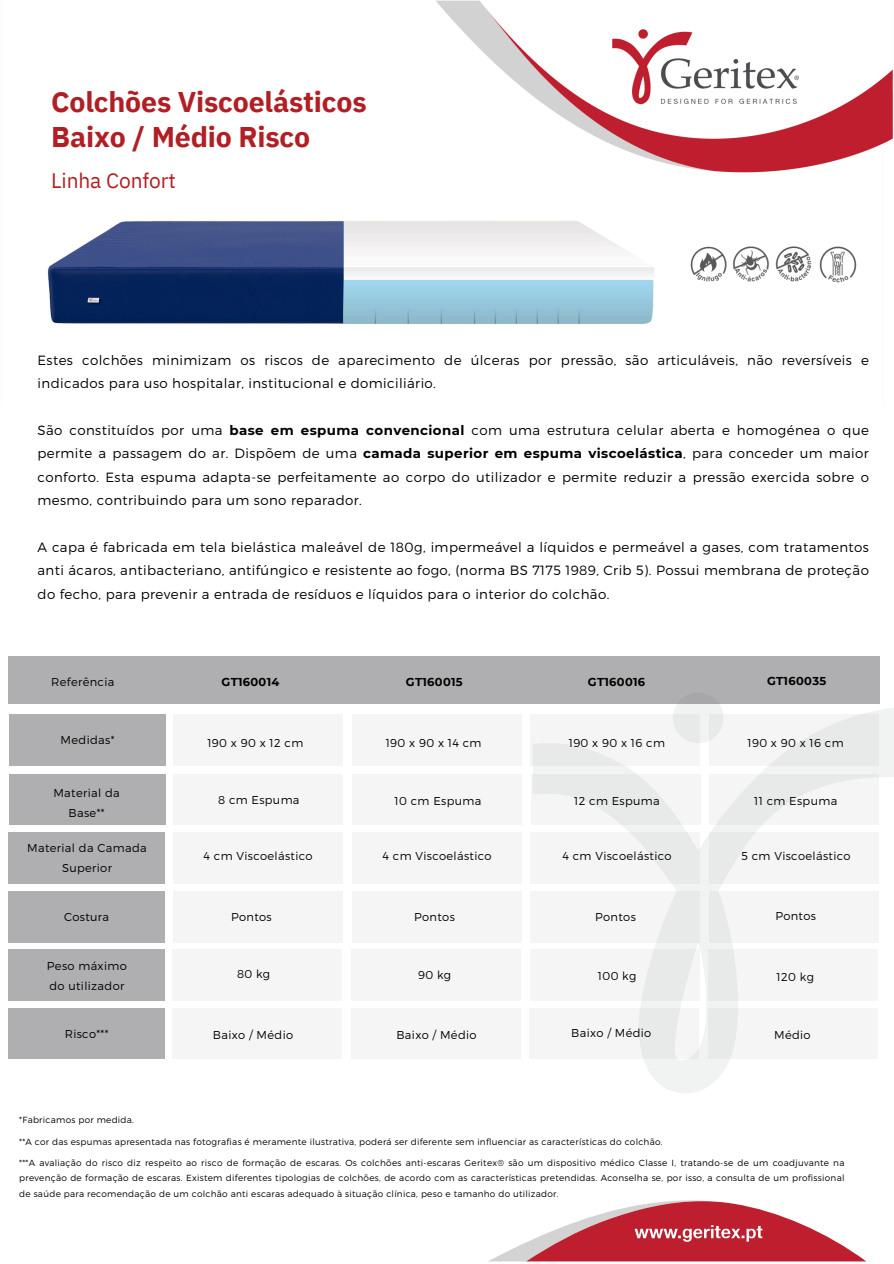
<style>
.page{position:relative;width:894px;height:1264px;background:#fff}
.page>*{position:absolute;margin:0;border:0;box-sizing:border-box;transform-origin:0 0}
.t1{font:700 28.5px/34.8px "IBM Plex Sans";letter-spacing:-.005em;color:#b11f24}
.t2{font:21px "IBM Plex Sans";letter-spacing:-.005em;color:#b11f24}
.t3{font:300 13.35px/23.4px "Montserrat";letter-spacing:.03em;color:#000;text-align:justify}
.t4{font:300 11.4px/20px "Montserrat";letter-spacing:.03em;color:#000;text-align:center}
.t5{font:700 11.4px "Montserrat";letter-spacing:.03em;color:#000}
.t6{font:300 8.85px/15.5px "Montserrat";letter-spacing:.03em;color:#000;text-align:justify}
.s1{font-weight:700}
</style>
<div class="page">
<svg style="left:489px;top:1200px;width:377px;height:61px"></svg>
<img style="left:436px;top:0;width:457px;height:173px">
<img style="left:690px;top:246px;width:122px;height:36px">
<img style="left:819px;top:246px;width:38px;height:37px">
<img style="left:627px;top:1217px;width:142px;height:32px">
<svg style="left:532px;top:708px;width:361px;height:385px"></svg>
<div style="left:672px;top:692px;width:51px;height:51px;background:#f1f2f2;border-radius:50%"></div>
<div style="left:8px;top:656px;width:871px;height:48px;background:#afaeb0"></div>
<div style="left:9px;top:714px;width:156px;height:51px;background:#afaeb0"></div>
<div style="left:352px;top:714px;width:169px;height:51px;background:#f5f5f5"></div>
<div style="left:9px;top:774px;width:156px;height:50px;background:#afaeb0"></div>
<div style="left:352px;top:774px;width:169px;height:50px;background:#f5f5f5"></div>
<div style="left:9px;top:832px;width:156px;height:51px;background:#afaeb0"></div>
<div style="left:352px;top:832px;width:169px;height:51px;background:#f5f5f5"></div>
<div style="left:9px;top:891px;width:156px;height:51px;background:#afaeb0"></div>
<div style="left:352px;top:891px;width:169px;height:51px;background:#f5f5f5"></div>
<div style="left:9px;top:949px;width:156px;height:51px;background:#afaeb0"></div>
<div style="left:351px;top:950px;width:170px;height:50px;background:#f5f5f5"></div>
<div style="left:530px;top:714px;width:170px;height:51px;background:linear-gradient(to right,#f1f1f1,#f3f3f3)"></div>
<div style="left:530px;top:774px;width:170px;height:50px;background:linear-gradient(to right,#edeeee,#efefef)"></div>
<div style="left:530px;top:832px;width:169px;height:51px;background:linear-gradient(to right,#f9f9f9,#eaebeb)"></div>
<div style="left:530px;top:891px;width:169px;height:51px;background:linear-gradient(to right,#f9f8f8,#eceded)"></div>
<div style="left:529px;top:949px;width:170px;height:51px;background:linear-gradient(to right,#f8f8f8,#ececec)"></div>
<div style="left:173px;top:714px;width:169px;height:51px;background:#f5f5f5"></div>
<div style="left:173px;top:774px;width:170px;height:50px;background:#f5f5f5"></div>
<div style="left:173px;top:832px;width:169px;height:51px;background:#f5f5f5"></div>
<div style="left:173px;top:891px;width:169px;height:51px;background:#f5f5f5"></div>
<div style="left:172px;top:950px;width:170px;height:50px;background:#f5f5f5"></div>
<div style="left:8px;top:1008px;width:156px;height:50px;background:#afaeb0"></div>
<div style="left:351px;top:1008px;width:169px;height:50px;background:#f5f5f5"></div>
<div style="left:529px;top:1008px;width:170px;height:50px;background:linear-gradient(to right,#f7f7f7,#eee)"></div>
<div style="left:172px;top:1008px;width:170px;height:50px;background:#f5f5f5"></div>
<div style="left:709px;top:714px;width:169px;height:51px;background:linear-gradient(to right,#f7f7f7,#e7e8e8)"></div>
<div style="left:709px;top:774px;width:169px;height:50px;background:linear-gradient(to right,#eceded,#f3f3f3)"></div>
<div style="left:708px;top:832px;width:170px;height:51px;background:linear-gradient(to right,#edeeee,#f8f8f8)"></div>
<div style="left:708px;top:891px;width:170px;height:51px;background:linear-gradient(to right,#f0f1f1,#f7f7f7)"></div>
<div style="left:708px;top:950px;width:169px;height:50px;background:linear-gradient(to right,#eee,#f8f8f8)"></div>
<div style="left:708px;top:1008px;width:169px;height:50px;background:linear-gradient(to right,#eee,#f8f8f8)"></div>
<img style="left:47px;top:122px;width:635px;height:202px">
<p class="t1" style="left:51px;top:84px;width:317px">Colchões Viscoelásticos<br>Baixo / Médio Risco</p>
<p class="t2" style="left:51px;top:166px;width:126px">Linha Confort</p>
<h5 class="t3" style="left:37px;top:348px;width:832px">Estes colchões minimizam os riscos de aparecimento de úlceras por pressão, são articuláveis, não reversíveis e indicados para uso hospitalar, institucional e domiciliário.</h5>
<p class="t3" style="left:37px;top:418px;width:832px">São constituídos por uma <span class="s1">base em espuma convencional</span> com uma estrutura celular aberta e homogénea o que permite a passagem do ar. Dispõem de uma <span class="s1">camada superior em espuma viscoelástica</span>, para conceder um maior conforto. Esta espuma adapta-se perfeitamente ao corpo do utilizador e permite reduzir a pressão exercida sobre o mesmo, contribuindo para um sono reparador.</p>
<h5 class="t3" style="left:37px;top:535px;width:832px">A capa é fabricada em tela bielástica maleável de 180g, impermeável a líquidos e permeável a gases, com tratamentos anti ácaros, antibacteriano, antifúngico e resistente ao fogo, (norma BS 7175 1989, Crib 5). Possui membrana de proteção do fecho, para prevenir a entrada de resíduos e líquidos para o interior do colchão.</h5>
<p class="t4" style="left:51px;top:671px;width:65px">Referência</p>
<h3 class="t5" style="left:221px;top:674px;width:59px">GT160014</h3>
<h3 class="t5" style="left:406px;top:674px;width:58px">GT160015</h3>
<h3 class="t5" style="left:587px;top:674px;width:59px">GT160016</h3>
<p class="t5" style="left:766px;top:673px;width:61px">GT160035</p>
<p class="t4" style="left:61px;top:729px;width:55px">Medidas*</p>
<p class="t4" style="left:207px;top:732px;width:97px">190 x 90 x 12 cm</p>
<h5 class="t4" style="left:385px;top:732px;width:97px">190 x 90 x 14 cm</h5>
<p class="t4" style="left:568px;top:732px;width:98px">190 x 90 x 16 cm</p>
<h5 class="t4" style="left:747px;top:732px;width:98px">190 x 90 x 16 cm</h5>
<h5 class="t4" style="left:53px;top:782px;width:68px">Material da<br>Base**</h5>
<h4 class="t4" style="left:27px;top:837px;width:121px">Material da Camada<br>Superior</h4>
<h4 class="t4" style="left:64px;top:906px;width:47px">Costura</h4>
<h4 class="t4" style="left:47px;top:955px;width:81px;text-align:left">Peso máximo do utilizador</h4>
<h4 class="t4" style="left:218px;top:789px;width:83px">8 cm Espuma</h4>
<p class="t4" style="left:394px;top:790px;width:88px">10 cm Espuma</p>
<h5 class="t4" style="left:574px;top:790px;width:87px">12 cm Espuma</h5>
<p class="t4" style="left:203px;top:845px;width:111px">4 cm Viscoelástico</p>
<h5 class="t4" style="left:382px;top:845px;width:111px">4 cm Viscoelástico</h5>
<p class="t4" style="left:562px;top:845px;width:111px">4 cm Viscoelástico</p>
<h5 class="t4" style="left:753px;top:790px;width:85px">11 cm Espuma</h5>
<p class="t4" style="left:741px;top:845px;width:110px">5 cm Viscoelástico</p>
<h5 class="t4" style="left:231px;top:906px;width:42px">Pontos</h5>
<p class="t4" style="left:414px;top:906px;width:42px">Pontos</p>
<h5 class="t4" style="left:595px;top:906px;width:42px">Pontos</h5>
<p class="t4" style="left:775px;top:905px;width:42px">Pontos</p>
<h5 class="t4" style="left:237px;top:963px;width:35px">80 kg</h5>
<p class="t4" style="left:418px;top:964px;width:35px">90 kg</p>
<h5 class="t4" style="left:597px;top:965px;width:40px">100 kg</h5>
<h5 class="t4" style="left:776px;top:966px;width:39px">120 kg</h5>
<p class="t4" style="left:65px;top:1023px;width:45px">Risco***</p>
<h5 class="t4" style="left:213px;top:1024px;width:82px">Baixo / Médio</h5>
<h5 class="t4" style="left:396px;top:1024px;width:82px">Baixo / Médio</h5>
<p class="t4" style="left:571px;top:1022px;width:82px">Baixo / Médio</p>
<p class="t6" style="left:19px;top:1111px;width:116px">*Fabricamos por medida.</p>
<h5 class="t6" style="left:19px;top:1133px;width:644px">**A cor das espumas apresentada nas fotografias é meramente ilustrativa, poderá ser diferente sem influenciar as características do colchão.</h5>
<p class="t4" style="left:773px;top:1024px;width:38px">Médio</p>
<h5 class="t6" style="left:19px;top:1154px;width:826px">***A avaliação do risco diz respeito ao risco de formação de escaras. Os colchões anti-escaras Geritex® são um dispositivo médico Classe I, tratando-se de um coadjuvante na prevenção de formação de escaras. Existem diferentes tipologias de colchões, de acordo com as características pretendidas. Aconselha se, por isso, a consulta de um profissional de saúde para recomendação de um colchão anti escaras adequado à situação clínica, peso e tamanho do utilizador.</h5>
</div>
